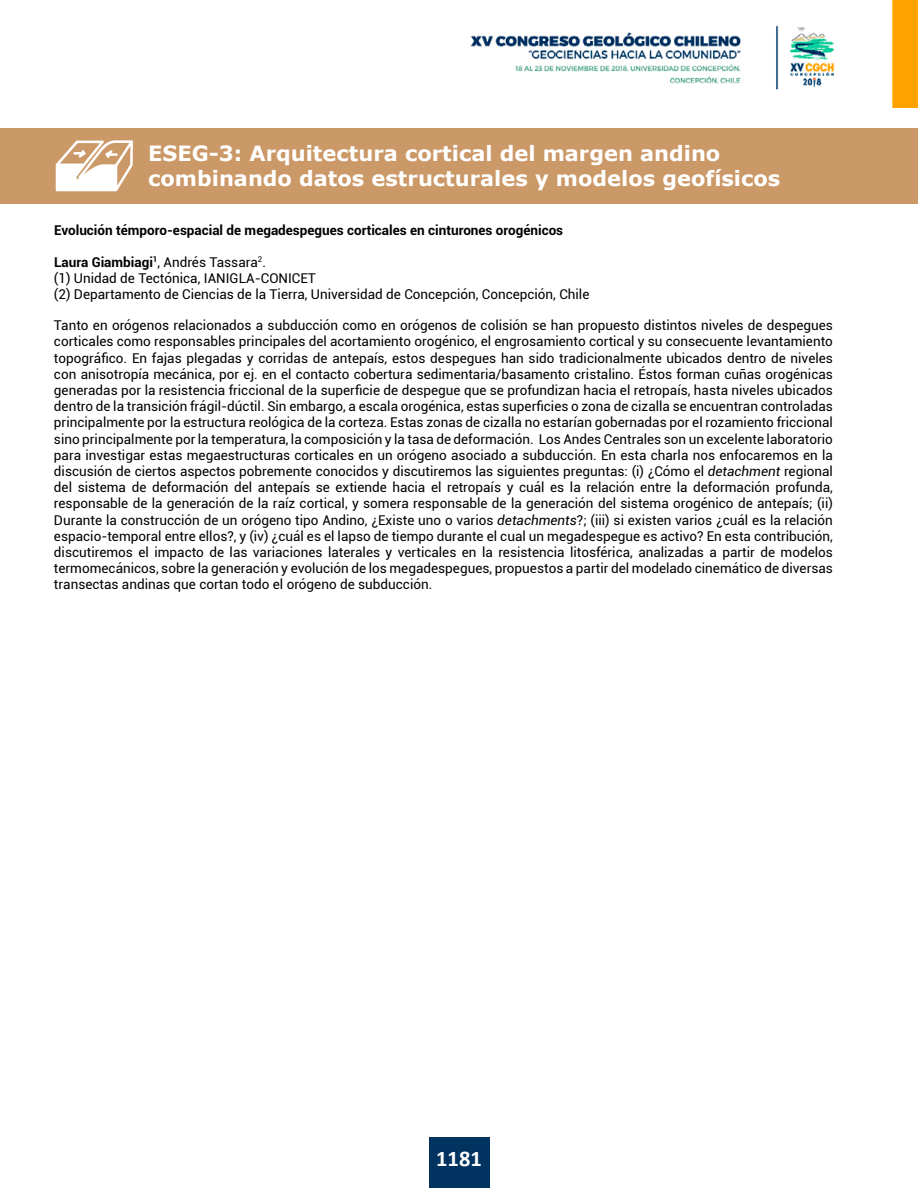
<style>
.page{position:relative;width:918px;height:1188px;background:#fff}
.page>*{position:absolute;margin:0;border:0;box-sizing:border-box;transform-origin:0 0}
.t1{font:700 22.5px "Calibri";color:#fff}
.t2{font:700 21px/25.2px "Verdana";color:#fff}
.t3{font:13.5px/16.2px "Roboto";color:#000}
.t4{font:700 13.5px "Roboto";color:#000}
.s1{font-weight:700}
.s2{font-style:italic}
</style>
<div class="page">
<img style="left:470px;top:0;width:448px;height:108px">
<div style="left:429px;top:1138px;width:60px;height:50px;background:#00335f"></div>
<div style="left:0;top:128px;width:918px;height:75px;background:#cb9867"></div>
<svg style="left:56px;top:140px;width:77px;height:51px"></svg>
<h2 class="t2" style="left:148px;top:141px;width:634px">ESEG-3: Arquitectura cortical del margen andino combinando datos estructurales y modelos geofísicos</h2>
<p class="t4" style="left:54px;top:221px;width:511px">Evolución témporo-espacial de megadespegues corticales en cinturones orogénicos</p>
<p class="t3" style="left:54px;top:253px;width:537px"><span class="s1">Laura Giambiagi</span><sup>1</sup>, Andrés Tassara<sup>2</sup>.<br>(1) Unidad de Tectónica, IANIGLA-CONICET<br>(2) Departamento de Ciencias de la Tierra, Universidad de Concepción, Concepción, Chile</p>
<p class="t3" style="left:54px;top:317px;width:780px;text-align:justify">Tanto en orógenos relacionados a subducción como en orógenos de colisión se han propuesto distintos niveles de despegues corticales como responsables principales del acortamiento orogénico, el engrosamiento cortical y su consecuente levantamiento topográfico. En fajas plegadas y corridas de antepaís, estos despegues han sido tradicionalmente ubicados dentro de niveles con anisotropía mecánica, por ej. en el contacto cobertura sedimentaria/basamento cristalino. Éstos forman cuñas orogénicas generadas por la resistencia friccional de la superficie de despegue que se profundizan hacia el retropaís, hasta niveles ubicados dentro de la transición frágil-dúctil. Sin embargo, a escala orogénica, estas superficies o zona de cizalla se encuentran controladas principalmente por la estructura reológica de la corteza. Estas zonas de cizalla no estarían gobernadas por el rozamiento friccional sino principalmente por la temperatura, la composición y la tasa de deformación. Los Andes Centrales son un excelente laboratorio para investigar estas megaestructuras corticales en un orógeno asociado a subducción. En esta charla nos enfocaremos en la discusión de ciertos aspectos pobremente conocidos y discutiremos las siguientes preguntas: (i) ¿Cómo el <span class="s2">detachment</span> regional del sistema de deformación del antepaís se extiende hacia el retropaís y cuál es la relación entre la deformación profunda, responsable de la generación de la raíz cortical, y somera responsable de la generación del sistema orogénico de antepaís; (ii)<br>Durante la construcción de un orógeno tipo Andino, ¿Existe uno o varios <span class="s2">detachments</span>?; (iii) si existen varios ¿cuál es la relación espacio-temporal entre ellos?, y (iv) ¿cuál es el lapso de tiempo durante el cual un megadespegue es activo? En esta contribución, discutiremos el impacto de las variaciones laterales y verticales en la resistencia litosférica, analizadas a partir de modelos termomecánicos, sobre la generación y evolución de los megadespegues, propuestos a partir del modelado cinemático de diversas transectas andinas que cortan todo el orógeno de subducción.</p>
<h1 class="t1" style="left:436px;top:1143px;width:47px">1181</h1>
</div>
